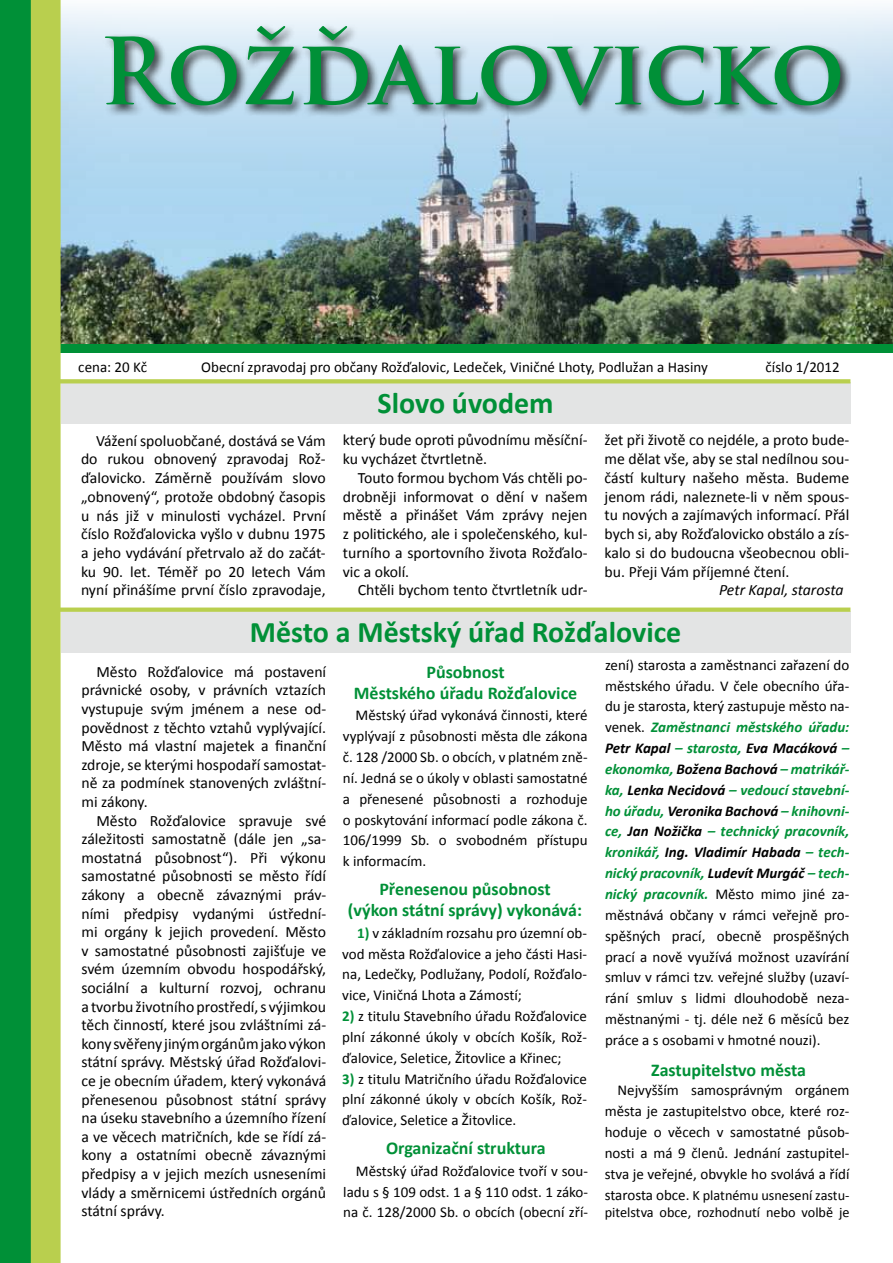
<style>
.page{position:relative;width:893px;height:1263px;background:#fff}
.page>*{position:absolute;margin:0;border:0;box-sizing:border-box;transform-origin:0 0}
.t1{font:700 90px "Trajan Pro";color:#009037}
.t2{font:700 30px "Calibri";color:#009037}
.t3{font:700 18px/21.6px "Calibri";color:#009037;text-align:center}
.t4{font:15.75px/18.6px "Calibri";color:#000;text-align:justify}
.t5{font:italic 15.75px "Calibri";letter-spacing:-.005em;color:#000}
.t6{font:15px/20.9px "Calibri";color:#000;text-align:justify}
.t7{font:14.25px/17.9px "Calibri";color:#000}
.s1{font-weight:700;font-style:italic;color:#009037}
.s2{font-weight:700;font-style:italic}
.s3{font-weight:700;color:#009037}
.s4{font-size:15px}
</style>
<div class="page">
<div style="left:61px;top:611px;width:789px;height:42px;background:#e3e4e4"></div>
<div style="left:61px;top:382px;width:789px;height:42px;background:#e3e4e4"></div>
<svg style="left:61px;top:379px;width:789px;height:4px;background:#bcd157"></svg>
<svg style="left:61px;top:607px;width:789px;height:5px;background:#c2d466"></svg>
<img style="left:61px;top:7px;width:832px;height:337px">
<div style="left:61px;top:344px;width:832px;height:9px;background:#009037"></div>
<div style="left:0;top:0;width:31px;height:1263px;background:#009037"></div>
<div style="left:31px;top:0;width:30px;height:1263px;background:#b9cf4e"></div>
<div style="left:101px;top:22px;width:751px;height:95px;background:#000;opacity:.75"></div>
<h1 class="t1" style="left:99px;top:16px;width:747px">Rožďalovicko</h1>
<p class="t6" style="left:78px;top:356px;width:70px">cena: 20 Kč</p>
<p class="t6" style="left:201px;top:356px;width:508px">Obecní zpravodaj pro občany Rožďalovic, Ledeček, Viničné Lhoty, Podlužan a Hasiny</p>
<p class="t6" style="left:766px;top:356px;width:76px">číslo 1/2012</p>
<h2 class="t2" style="left:378px;top:384px;width:178px">Slovo úvodem</h2>
<p class="t4" style="left:81px;top:430px;width:246px;text-indent:15px">Vážení spoluobčané, dostává se Vám do rukou obnovený zpravodaj Rož&shy;ďalovicko. Záměrně používám slovo „obnovený“, protože obdobný časopis u nás již v minulosti vycházel. První číslo Rožďalovicka vyšlo v dubnu 1975 a jeho vydávání přetrvalo až do začát&shy;ku 90. let. Téměř po 20 letech Vám nyní přinášíme první číslo zpravodaje,</p>
<p class="t4" style="left:343px;top:430px;width:246px">který bude oproti původnímu měsíční&shy;ku vycházet čtvrtletně.</p>
<p class="t4" style="left:343px;top:468px;width:246px;text-indent:15px">Touto formou bychom Vás chtěli po&shy;drobněji informovat o dění v našem městě a přinášet Vám zprávy nejen z politického, ale i společenského, kul&shy;turního a sportovního života Rožďalo&shy;vic a okolí.</p>
<p class="t4" style="left:358px;top:580px;width:231px">Chtěli bychom tento čtvrtletník udr-</p>
<p class="t4" style="left:605px;top:430px;width:246px">žet při životě co nejdéle, a proto bude&shy;me dělat vše, aby se stal nedílnou sou&shy;částí kultury našeho města. Budeme jenom rádi, naleznete-li v něm spous&shy;tu nových a zajímavých informací. Přál bych si, aby Rožďalovicko obstálo a zís&shy;kalo si do budoucna všeobecnou obli&shy;bu. Přeji Vám příjemné čtení.</p>
<p class="t5" style="left:719px;top:580px;width:126px">Petr Kapal, starosta</p>
<h2 class="t2" style="left:250px;top:613px;width:433px">Město a Městský úřad Rožďalovice</h2>
<p class="t3" style="left:354px;top:660px;width:225px">Působnost<br>Městského úřadu Rožďalovice</p>
<p class="t6" style="left:343px;top:704px;width:246px;text-indent:13px">Městský úřad vykonává činnosti, které vyplývají z působnosti města dle zákona č. 128 /2000 Sb. o obcích, v platném zně&shy;ní. Jedná se o úkoly v oblasti samostatné a přenesené působnosti a rozhoduje o poskytování informací podle zákona č.<br>106/1999 Sb. o svobodném přístupu k informacím.</p>
<p class="t6" style="left:605px;top:654px;width:246px">zení) starosta a zaměstnanci zařazení do městského úřadu. V čele obecního úřa&shy;du je starosta, který zastupuje město na&shy;venek. <span class="s1">Zaměstnanci městského úřadu:<br></span><span class="s2">Petr Kapal</span> <span class="s1">– starosta,</span> <span class="s2">Eva Macáková</span> <span class="s1">– ekonomka,</span> <span class="s2">Božena Bachová</span> <span class="s1">– matrikář&shy;ka,</span> <span class="s2">Lenka Necidová</span> <span class="s1">– vedoucí stavební&shy;ho úřadu,</span> <span class="s2">Veronika Bachová</span> <span class="s1">– knihovni&shy;ce,</span> <span class="s2">Jan Nožička</span> <span class="s1">– technický pracovník, kronikář,</span> <span class="s2">Ing. Vladimír Habada</span> <span class="s1">– tech&shy;nický pracovník,</span> <span class="s2">Ludevít Murgáč</span> <span class="s1">– tech&shy;nický pracovník.</span> Město mimo jiné za&shy;městnává občany v rámci veřejně pro&shy;spěšných prací, obecně prospěšných prací a nově využívá možnost uzavírání smluv v rámci tzv. veřejné služby (uzaví&shy;rání smluv s lidmi dlouhodobě neza&shy;městnanými - tj. déle než 6 měsíců bez práce a s osobami v hmotné nouzi).</p>
<p class="t4" style="left:81px;top:661px;width:246px;text-indent:15px">Město Rožďalovice má postavení právnické osoby, v právních vztazích vystupuje svým jménem a nese od&shy;povědnost z těchto vztahů vyplývající.<br>Město má vlastní majetek a finanční zdroje, se kterými hospodaří samostat&shy;ně za podmínek stanovených zvláštní&shy;mi zákony.</p>
<p class="t4" style="left:81px;top:810px;width:246px;text-indent:15px">Město Rožďalovice spravuje své záležitosti samostatně (dále jen „sa&shy;mostatná působnost“). Při výkonu samostatné působnosti se město řídí zákony a obecně závaznými práv&shy;ními předpisy vydanými ústřední&shy;mi orgány k jejich provedení. Město v samostatné působnosti zajišťuje ve svém územním obvodu hospodářský, sociální a kulturní rozvoj, ochranu a tvorbu životního prostředí, s výjimkou těch činností, které jsou zvláštními zá&shy;kony svěřeny jiným orgánům jako výkon státní správy. Městský úřad Rožďalovi&shy;ce je obecním úřadem, který vykonává přenesenou působnost státní správy na úseku stavebního a územního řízení a ve věcech matričních, kde se řídí zá&shy;kony a ostatními obecně závaznými předpisy a v jejich mezích usneseními vlády a směrnicemi ústředních orgánů státní správy.</p>
<p class="t3" style="left:348px;top:877px;width:236px">Přenesenou působnost<br>(výkon státní správy) vykonává:</p>
<p class="t6" style="left:342px;top:921px;width:246px;text-indent:15px"><span class="s3">1)</span> v základním rozsahu pro územní ob&shy;vod města Rožďalovice a jeho části Hasi&shy;na, Ledečky, Podlužany, Podolí, Rožďalo&shy;vice, Viničná Lhota a Zámostí;</p>
<p class="t6" style="left:342px;top:1005px;width:246px"><span class="s3">2)</span> z titulu Stavebního úřadu Rožďalovice plní zákonné úkoly v obcích Košík, Rož&shy;ďalovice, Seletice, Žitovlice a Křinec;</p>
<p class="t6" style="left:342px;top:1067px;width:246px"><span class="s3">3)</span> z titulu Matričního úřadu Rožďalovice plní zákonné úkoly v obcích Košík, Rož&shy;ďalovice, Seletice a Žitovlice.</p>
<p class="t3" style="left:386px;top:1137px;width:161px">Organizační struktura</p>
<p class="t6" style="left:343px;top:1160px;width:246px;text-indent:13px">Městský úřad Rožďalovice tvoří v sou&shy;ladu s § 109 odst. 1 a § 110 odst. 1 záko&shy;na č. 128/2000 Sb. o obcích (obecní zří-</p>
<p class="t3" style="left:651px;top:1058px;width:156px">Zastupitelstvo města</p>
<p class="t6" style="left:605px;top:1079px;width:246px;text-indent:13px">Nejvyšším samosprávným orgánem města je zastupitelstvo obce, které roz&shy;hoduje o věcech v samostatné působ&shy;nosti a má 9 členů. Jednání zastupitel&shy;stva je veřejné, obvykle ho svolává a řídí</p>
<p class="t7" style="left:605px;top:1185px;width:246px"><span class="s4">starosta obce.</span> K platnému usnesení zastu&shy;pitelstva obce, rozhodnutí nebo volbě je</p>
</div>
